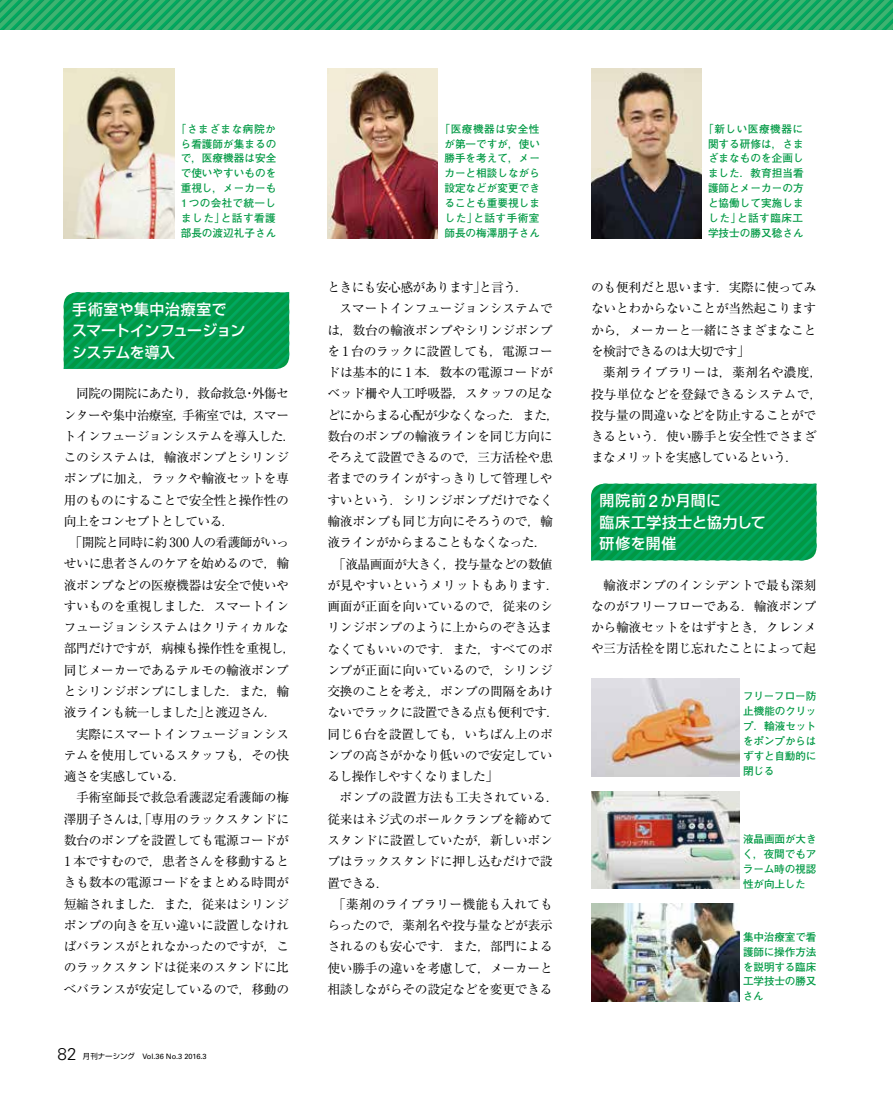
<style>
.page{position:relative;width:893px;height:1093px;background:#fff}
.page>*{position:absolute;margin:0;border:0;box-sizing:border-box;transform-origin:0 0}
.t1{font:300 16.95px "Univers LT Std";color:#000}
.t2{font:500 14.85px/21.3px "Shin Go Pr 6";letter-spacing:.02em;color:#fff}
.t3{font:12.75px/21.3px "Ryumin Pr 6";letter-spacing:-.02em;color:#000;text-align:justify}
.t4{font:12.75px "Ryumin Pr 6";letter-spacing:-.045em;color:#000}
.t5{font:12.75px "Ryumin Pr 6";letter-spacing:.01em;color:#000}
.t6{font:12.75px "Ryumin Pr 6";letter-spacing:.015em;color:#000}
.t7{font:700 10.65px/14.9px "Futo Go B101 Pr 6";color:#094;text-align:center}
.t8{font:7.5px "Univers LT Std";color:#000}
.s1{font-family:"Shin Go Pr 6"}
.s2{font-family:"Helvetica Neue LT Std";font-size:17.1px}
</style>
<div class="page">
<svg style="left:0;top:0;width:893px;height:30px;background:#22ab67"></svg>
<svg style="left:64px;top:292px;width:225px;height:77px;background:#039e50"></svg>
<svg style="left:591px;top:484px;width:225px;height:76px;background:#019e4f"></svg>
<img style="left:64px;top:68px;width:110px;height:170px">
<img style="left:327px;top:68px;width:111px;height:170px">
<img style="left:591px;top:68px;width:111px;height:170px">
<img style="left:591px;top:678px;width:149px;height:98px">
<img style="left:591px;top:791px;width:149px;height:98px">
<img style="left:591px;top:904px;width:149px;height:97px">
<p class="t7" style="left:176px;top:121px;width:102px">「さまざまな病院から看護師が集まるので，医療機器は安全で使いやすいものを重視し，メーカーも<br>1つの会社で統一しました」と話す看護部長の渡辺礼子さん</p>
<p class="t7" style="left:440px;top:121px;width:102px">「医療機器は安全性が第一ですが，使い勝手を考えて，メーカーと相談しながら設定などが変更できることも重要視しました」と話す手術室師長の梅澤朋子さん</p>
<p class="t7" style="left:703px;top:121px;width:102px">「新しい医療機器に関する研修は，さまざまなものを企画しました．教育担当看護師とメーカーの方と協働して実施しました」と話す臨床工学技士の勝又稔さん</p>
<p class="t2" style="left:72px;top:298px;width:174px">手術室や集中治療室でスマートインフュージョンシステムを導入</p>
<p class="t4" style="left:76px;top:383px;width:215px">同院の開院にあたり，救命救急・外傷セ</p>
<p class="t4" style="left:64px;top:405px;width:227px">ンターや集中治療室，手術室では，スマー</p>
<p class="t4" style="left:64px;top:426px;width:233px">トインフュージョンシステムを導入した．</p>
<p class="t3" style="left:64px;top:446px;width:227px">このシステムは，輸液ポンプとシリンジ</p>
<p class="t3" style="left:64px;top:467px;width:227px">ポンプに加え，ラックや輸液セットを専</p>
<p class="t3" style="left:64px;top:488px;width:227px">用のものにすることで安全性と操作性の</p>
<p class="t4" style="left:64px;top:511px;width:172px">向上をコンセプトとしている．</p>
<p class="t4" style="left:70px;top:532px;width:221px">「開院と同時に約 300 人の看護師がいっ</p>
<p class="t3" style="left:64px;top:552px;width:227px">せいに患者さんのケアを始めるので，輸</p>
<p class="t3" style="left:64px;top:573px;width:227px">液ポンプなどの医療機器は安全で使いや</p>
<p class="t3" style="left:64px;top:595px;width:227px">すいものを重視しました．スマートイン</p>
<p class="t3" style="left:64px;top:616px;width:227px">フュージョンシステムはクリティカルな</p>
<p class="t4" style="left:64px;top:639px;width:233px">部門だけですが，病棟も操作性を重視し，</p>
<p class="t3" style="left:64px;top:658px;width:227px">同じメーカーであるテルモの輸液ポンプ</p>
<p class="t3" style="left:64px;top:680px;width:227px">とシリンジポンプにしました．また，輸</p>
<p class="t4" style="left:64px;top:702px;width:215px">液ラインも統一しました」と渡辺さん．</p>
<p class="t3" style="left:76px;top:722px;width:215px">実際にスマートインフュージョンシス</p>
<p class="t3" style="left:64px;top:744px;width:227px">テムを使用しているスタッフも，その快</p>
<p class="t4" style="left:64px;top:766px;width:124px">適さを実感している．</p>
<p class="t3" style="left:76px;top:786px;width:215px">手術室師長で救急看護認定看護師の梅</p>
<p class="t3" style="left:64px;top:807px;width:227px">澤朋子さんは，「専用のラックスタンドに</p>
<p class="t3" style="left:64px;top:829px;width:227px">数台のポンプを設置しても電源コードが</p>
<p class="t3" style="left:64px;top:850px;width:226px">1 本ですむので，患者さんを移動すると</p>
<p class="t3" style="left:64px;top:871px;width:227px">きも数本の電源コードをまとめる時間が</p>
<p class="t3" style="left:64px;top:892px;width:227px">短縮されました．また，従来はシリンジ</p>
<p class="t3" style="left:64px;top:914px;width:227px">ポンプの向きを互い違いに設置しなけれ</p>
<p class="t3" style="left:64px;top:935px;width:227px">ばバランスがとれなかったのですが，こ</p>
<p class="t3" style="left:64px;top:956px;width:227px">のラックスタンドは従来のスタンドに比</p>
<p class="t3" style="left:64px;top:977px;width:227px">べバランスが安定しているので，移動の</p>
<h1 class="t1" style="left:58px;top:1044px;width:20px">82</h1>
<p class="t8" style="left:83px;top:1052px;width:125px"><span class="s1">月刊ナーシング　</span>Vol.36 No.3 2016.3</p>
<p class="t4" style="left:327px;top:277px;width:202px">ときにも安心感があります」と言う．</p>
<p class="t3" style="left:340px;top:297px;width:215px">スマートインフュージョンシステムで</p>
<p class="t3" style="left:327px;top:318px;width:227px">は，数台の輸液ポンプやシリンジポンプ</p>
<p class="t3" style="left:327px;top:340px;width:227px">を 1 台のラックに設置しても，電源コー</p>
<p class="t3" style="left:327px;top:361px;width:227px">ドは基本的に 1 本．数本の電源コードが</p>
<p class="t3" style="left:327px;top:382px;width:227px">ベッド柵や人工呼吸器，スタッフの足な</p>
<p class="t4" style="left:327px;top:405px;width:233px">どにからまる心配が少なくなった．また，</p>
<p class="t3" style="left:327px;top:425px;width:227px">数台のポンプの輸液ラインを同じ方向に</p>
<p class="t3" style="left:327px;top:446px;width:227px">そろえて設置できるので，三方活栓や患</p>
<p class="t3" style="left:327px;top:467px;width:227px">者までのラインがすっきりして管理しや</p>
<p class="t3" style="left:327px;top:489px;width:227px">すいという．シリンジポンプだけでなく</p>
<p class="t3" style="left:327px;top:510px;width:227px">輸液ポンプも同じ方向にそろうので，輸</p>
<p class="t4" style="left:327px;top:532px;width:221px">液ラインがからまることもなくなった．</p>
<p class="t4" style="left:333px;top:554px;width:221px">「液晶画面が大きく，投与量などの数値</p>
<p class="t5" style="left:327px;top:575px;width:233px">が見やすいというメリットもあります．</p>
<p class="t3" style="left:327px;top:595px;width:227px">画面が正面を向いているので，従来のシ</p>
<p class="t3" style="left:327px;top:616px;width:227px">リンジポンプのように上からのぞき込ま</p>
<p class="t3" style="left:327px;top:637px;width:227px">なくてもいいのです．また，すべてのポ</p>
<p class="t3" style="left:327px;top:659px;width:227px">ンプが正面に向いているので，シリンジ</p>
<p class="t3" style="left:327px;top:680px;width:227px">交換のことを考え，ポンプの間隔をあけ</p>
<p class="t4" style="left:327px;top:702px;width:233px">ないでラックに設置できる点も便利です．</p>
<p class="t3" style="left:327px;top:722px;width:227px">同じ 6 台を設置しても，いちばん上のポ</p>
<p class="t3" style="left:327px;top:744px;width:227px">ンプの高さがかなり低いので安定してい</p>
<p class="t4" style="left:327px;top:766px;width:172px">るし操作しやすくなりました」</p>
<p class="t5" style="left:340px;top:788px;width:221px">ポンプの設置方法も工夫されている．</p>
<p class="t3" style="left:327px;top:807px;width:227px">従来はネジ式のポールクランプを締めて</p>
<p class="t3" style="left:327px;top:829px;width:227px">スタンドに設置していたが，新しいポン</p>
<p class="t3" style="left:327px;top:850px;width:227px">プはラックスタンドに押し込むだけで設</p>
<p class="t3" style="left:327px;top:871px;width:63px">置できる．</p>
<p class="t6" style="left:333px;top:894px;width:221px">「薬剤のライブラリー機能も入れても</p>
<p class="t3" style="left:327px;top:914px;width:227px">らったので，薬剤名や投与量などが表示</p>
<p class="t3" style="left:327px;top:935px;width:227px">されるのも安心です．また，部門による</p>
<p class="t3" style="left:327px;top:956px;width:227px">使い勝手の違いを考慮して，メーカーと</p>
<p class="t3" style="left:327px;top:978px;width:227px">相談しながらその設定などを変更できる</p>
<p class="t3" style="left:591px;top:276px;width:227px">のも便利だと思います．実際に使ってみないとわからないことが当然起こりますから，メーカーと一緒にさまざまなことを検討できるのは大切です」</p>
<p class="t3" style="left:591px;top:361px;width:233px;text-align:left;text-indent:12px">薬剤ライブラリーは，薬剤名や濃度，投与単位などを登録できるシステムで，投与量の間違いなどを防止することができるという．使い勝手と安全性でさまざまなメリットを実感しているという．</p>
<p class="t2" style="left:600px;top:489px;width:168px">開院前 <span class="s2">2</span> か月間に<br>臨床工学技士と協力して研修を開催</p>
<p class="t3" style="left:591px;top:573px;width:227px;text-indent:12px">輸液ポンプのインシデントで最も深刻なのがフリーフローである．輸液ポンプから輸液セットをはずすとき，クレンメや三方活栓を閉じ忘れたことによって起</p>
<p class="t7" style="left:743px;top:688px;width:75px;text-align:justify">フリーフロー防止機能のクリップ．輸液セットをポンプからはずすと自動的に閉じる</p>
<p class="t7" style="left:743px;top:831px;width:75px;text-align:justify">液晶画面が大きく，夜間でもアラーム時の視認性が向上した</p>
<p class="t7" style="left:743px;top:929px;width:75px;text-align:justify">集中治療室で看護師に操作方法を説明する臨床工学技士の勝又さん</p>
</div>
